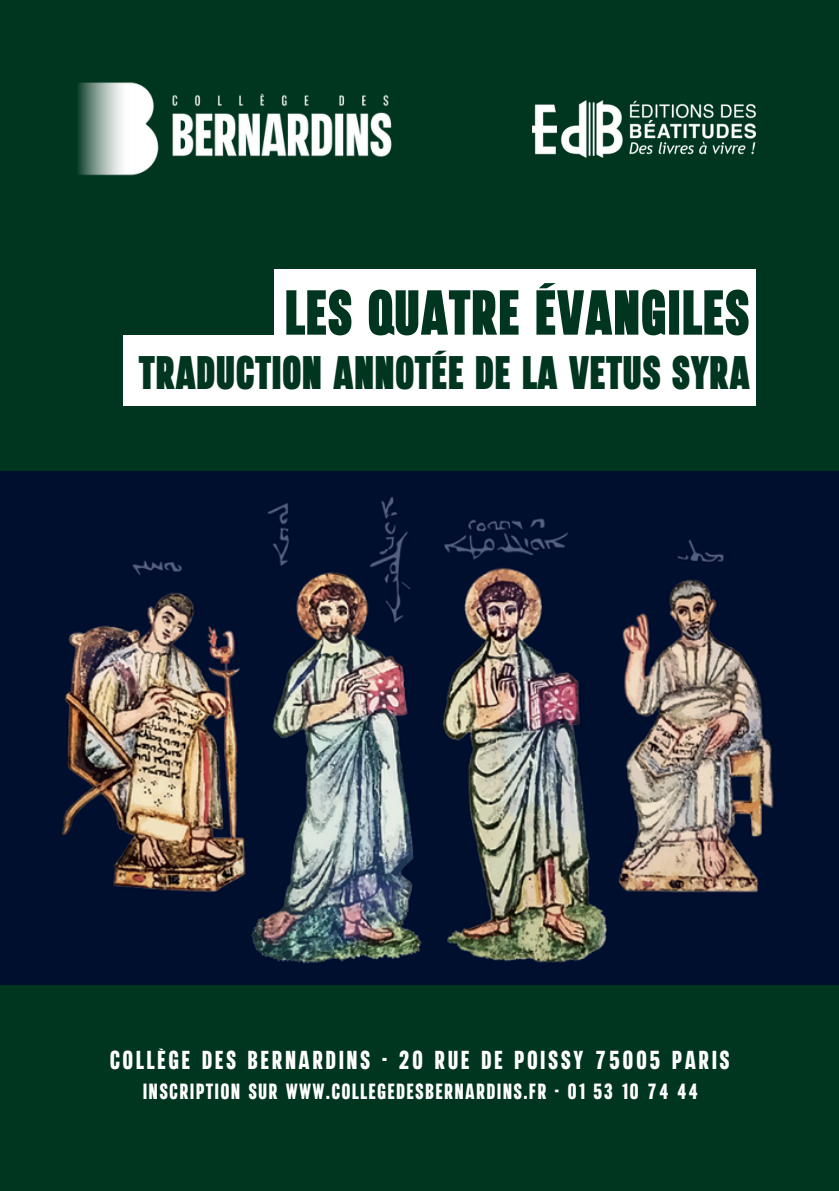
<style>
.page{position:relative;width:839px;height:1191px;background:#fff}
.page>*{position:absolute;margin:0;border:0;box-sizing:border-box;transform-origin:0 0}
.t1{font:900 62px "Bernardins 2023";letter-spacing:.02em;color:#00351f}
.t2{font:900 46px "Bernardins 2023";letter-spacing:.02em;color:#00351f}
.t3{font:700 26px "Bernardins 2023";letter-spacing:.12em;color:#fff}
.t4{font:700 22px "Bernardins 2023";letter-spacing:.085em;color:#fff}
</style>
<div class="page">
<div style="left:0;top:0;width:838px;height:1191px;background:#00351f"></div>
<img style="left:78px;top:82px;width:314px;height:94px">
<div style="left:123px;top:335px;width:632px;height:71px;background:#fff"></div>
<div style="left:274px;top:270px;width:481px;height:83px;background:#fff"></div>
<img style="left:533px;top:101px;width:222px;height:57px">
<img style="left:1px;top:472px;width:837px;height:513px">
<p class="t1" style="left:285px;top:287px;width:466px">LES QUATRE ÉVANGILES</p>
<p class="t2" style="left:139px;top:354px;width:611px">TRADUCTION ANNOTÉE DE LA VETUS SYRA</p>
<p class="t3" style="left:110px;top:1049px;width:620px">COLLÈGE DES BERNARDINS - 20 RUE DE POISSY 75005 PARIS</p>
<p class="t4" style="left:143px;top:1082px;width:556px">INSCRIPTION SUR WWW.COLLEGEDESBERNARDINS.FR - 01 53 10 74 44</p>
</div>
